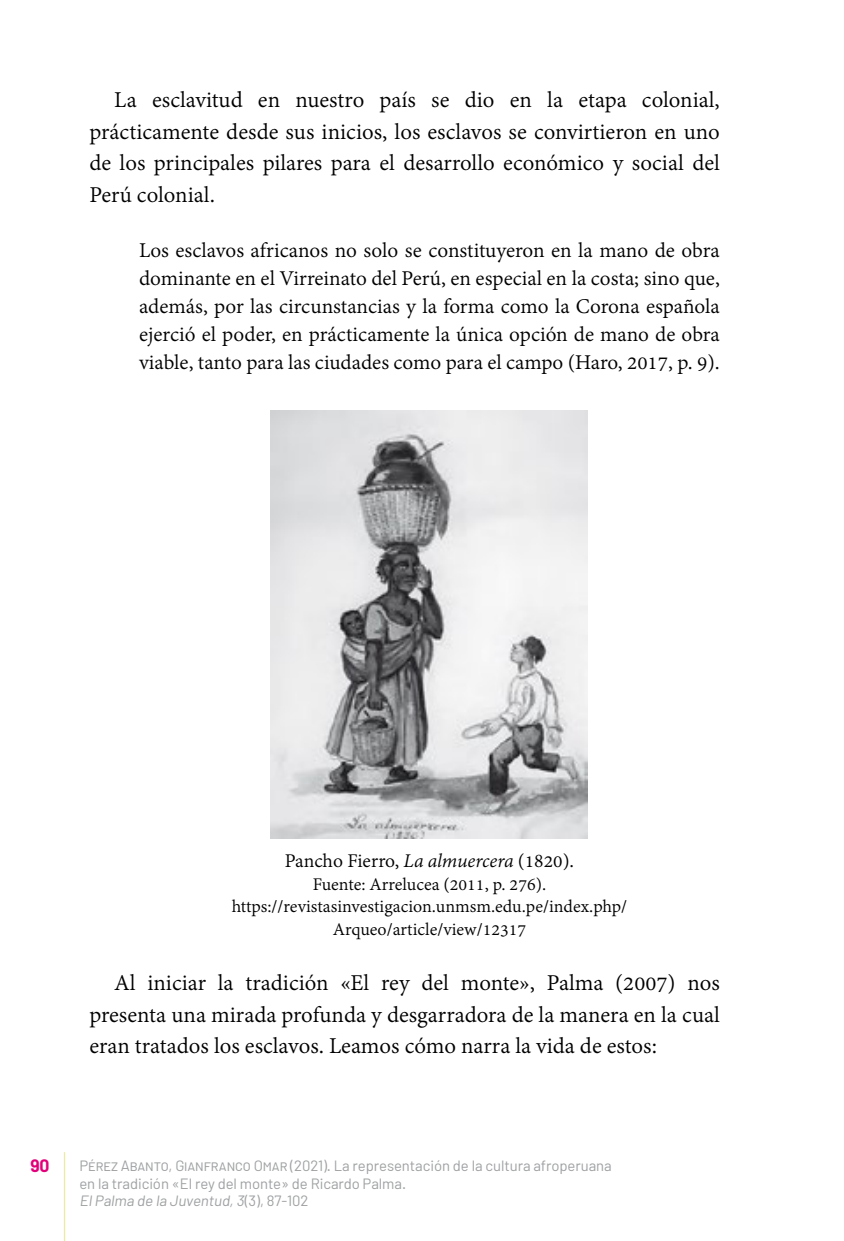
<style>
.page{position:relative;width:844px;height:1241px;background:#fff}
.page>*{position:absolute;margin:0;border:0;box-sizing:border-box;transform-origin:0 0}
.t1{font:24.5px/31.5px "Adobe Devanagari";color:#000;text-align:justify}
.t2{font:22.75px/28px "Adobe Devanagari";color:#000;text-align:justify}
.t3{font:21px "Adobe Devanagari";color:#000}
.t4{font:19.25px/22.8px "Adobe Devanagari";color:#000;text-align:center}
.t5{font:700 17.5px "Barlow";color:#e2007a}
.t6{font:14.88px/17.5px "Barlow";letter-spacing:-.005em;color:#9ea0a2}
.s1{font-style:italic}
</style>
<div class="page">
<hr style="left:64px;top:1151px;width:1px;height:89px;background:#eaeca5">
<img style="left:271px;top:411px;width:316px;height:426px">
<p class="t1" style="left:89px;top:86px;width:632px;text-indent:25px">La esclavitud en nuestro país se dio en la etapa colonial, prácticamente desde sus inicios, los esclavos se convirtieron en uno de los principales pilares para el desarrollo económico y social del Perú colonial.</p>
<p class="t2" style="left:139px;top:238px;width:582px">Los esclavos africanos no solo se constituyeron en la mano de obra dominante en el Virreinato del Perú, en especial en la costa; sino que, además, por las circunstancias y la forma como la Corona española ejerció el poder, en prácticamente la única opción de mano de obra viable, tanto para las ciudades como para el campo (Haro, 2017, p. 9).</p>
<p class="t3" style="left:284px;top:848px;width:291px">Pancho Fierro, <span class="s1">La almuercera</span> (1820).</p>
<p class="t4" style="left:232px;top:874px;width:397px">Fuente: Arrelucea (2011, p. 276). https://revistasinvestigacion.unmsm.edu.pe/index.php/<br>Arqueo/article/view/12317</p>
<p class="t1" style="left:89px;top:969px;width:632px;text-indent:25px">Al iniciar la tradición «El rey del monte», Palma (2007) nos presenta una mirada profunda y desgarradora de la manera en la cual eran tratados los esclavos. Leamos cómo narra la vida de estos:</p>
<p class="t5" style="left:30px;top:1152px;width:21px">90</p>
<p class="t6" style="left:79px;top:1156px;width:533px">Pérez Abanto, Gianfranco Omar (2021). La representación de la cultura afroperuana en la tradición «El rey del monte» de Ricardo Palma.<br>ElPalma de la Juventud,3( 3 ), 8 7- 1 0 2</p>
</div>
